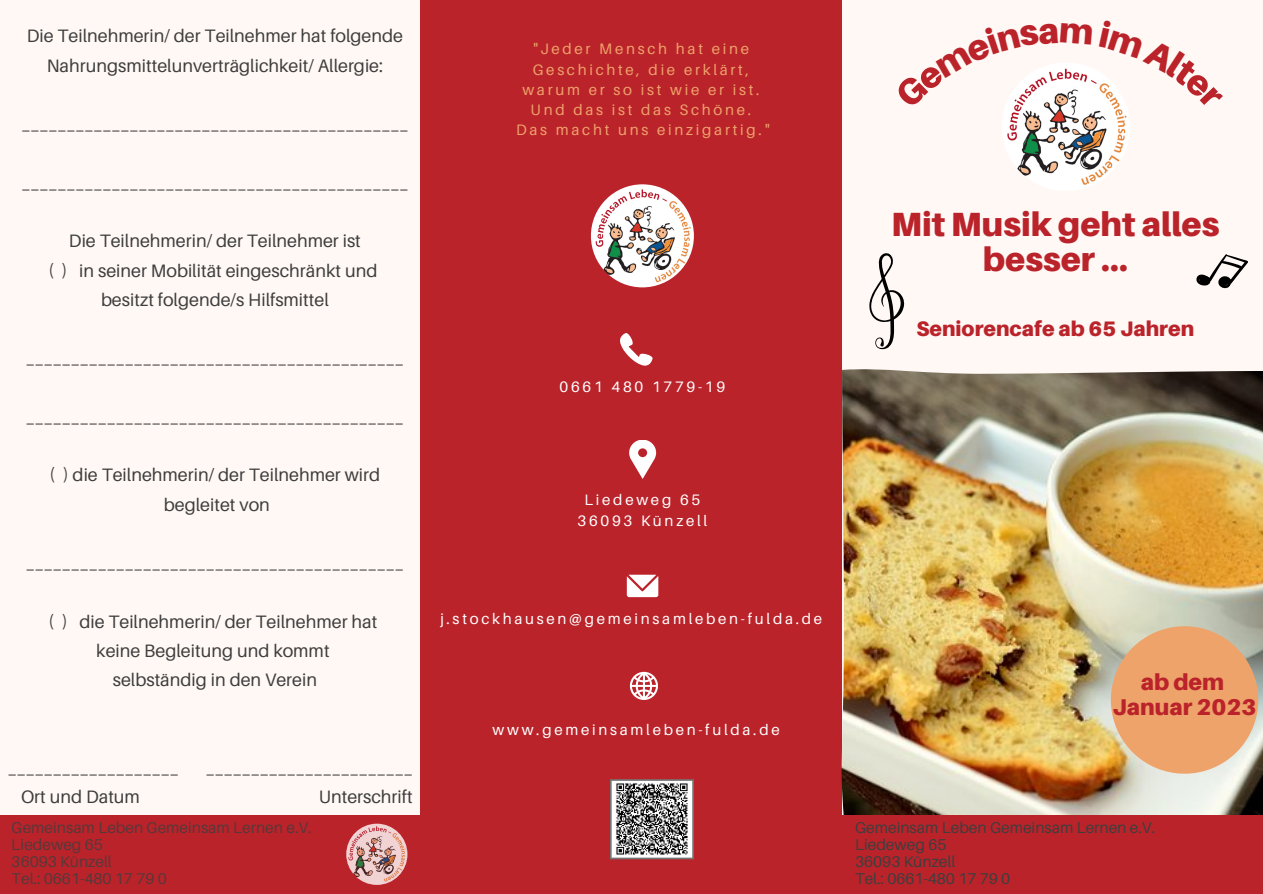
<style>
.page{position:relative;width:1263px;height:894px;background:#fff}
.page>*{position:absolute;margin:0;border:0;box-sizing:border-box;transform-origin:0 0}
.t1{font:900 33.6px/34.8px "Aileron";color:#bb232a;text-align:center}
.t2{font:900 22.8px/25.8px "Aileron";color:#bb232a;text-align:center}
.t3{font:900 21px "Aileron";color:#bb232a}
.t4{font:18px/29.2px "Aileron";color:#3e3e3e;text-align:center}
.t5{font:15.6px/16.8px "Aileron";color:#3e3e3e}
.t6{font:15.15px/20.2px "Aileron";letter-spacing:.18em;color:#eea36b;text-align:center}
.t7{font:15.15px/20.9px "Aileron";letter-spacing:.18em;color:#fff;text-align:center}
</style>
<div class="page">
<div style="left:0;top:0;width:1263px;height:893px;background:#fff8f5"></div>
<div style="left:421px;top:0;width:421px;height:893px;background:#bb232a"></div>
<svg style="left:620px;top:333px;width:33px;height:32px"></svg>
<svg style="left:627px;top:574px;width:31px;height:23px"></svg>
<svg style="left:629px;top:440px;width:27px;height:38px"></svg>
<svg style="left:630px;top:671px;width:28px;height:28px"></svg>
<img style="left:591px;top:184px;width:103px;height:103px;border-radius:50%">
<img style="left:1002px;top:63px;width:128px;height:128px;border-radius:50%">
<img style="left:842px;top:369px;width:421px;height:455px">
<div style="left:0;top:815px;width:1262px;height:78px;background:#bb232a"></div>
<img style="left:346px;top:823px;width:61px;height:61px;border-radius:50%">
<svg style="left:1196px;top:254px;width:52px;height:35px"></svg>
<svg style="left:869px;top:253px;width:35px;height:97px"></svg>
<svg style="left:1111px;top:626px;width:152px;height:190px;background:#dcaf88"></svg>
<svg style="left:610px;top:779px;width:84px;height:80px;background:#929292"></svg>
<svg style="left:1005px;top:63px;width:87px;height:46px"></svg>
<svg style="left:1099px;top:72px;width:29px;height:38px"></svg>
<p class="t4" style="left:27px;top:21px;width:378px">Die Teilnehmerin/ der Teilnehmer hat folgende<br>Nahrungsmittelunverträglichkeit/ Allergie:</p>
<p class="t4" style="left:21px;top:109px;width:388px">___________________________________________</p>
<p class="t4" style="left:21px;top:167px;width:388px">___________________________________________</p>
<p class="t4" style="left:49px;top:226px;width:330px">Die Teilnehmerin/ der Teilnehmer ist<br>( ) in seiner Mobilität eingeschränkt und besitzt folgende/s Hilfsmittel</p>
<p class="t4" style="left:26px;top:343px;width:379px">__________________________________________</p>
<p class="t4" style="left:26px;top:401px;width:379px">__________________________________________</p>
<p class="t4" style="left:50px;top:460px;width:332px">( ) die Teilnehmerin/ der Teilnehmer wird begleitet von</p>
<p class="t4" style="left:26px;top:547px;width:379px">__________________________________________</p>
<p class="t4" style="left:49px;top:606px;width:330px">( ) die Teilnehmerin/ der Teilnehmer hat keine Begleitung und kommt selbständig in den Verein</p>
<p class="t4" style="left:8px;top:752px;width:172px">___________________</p>
<p class="t4" style="left:206px;top:752px;width:208px">_______________________</p>
<p class="t4" style="left:21px;top:781px;width:120px">Ort und Datum</p>
<p class="t4" style="left:319px;top:781px;width:95px">Unterschrift</p>
<p class="t5" style="left:12px;top:818px;width:301px">Gemeinsam Leben Gemeinsam Lernen e.V.<br>Liedeweg 65<br>36093 Künzell<br>Tel.: 0661-480 17 79 0</p>
<p class="t6" style="left:516px;top:39px;width:255px">"Jeder Mensch hat eine<br>Geschichte, die erklärt, warum er so ist wie er ist.<br>Und das ist das Schöne.<br>Das macht uns einzigartig."</p>
<p class="t7" style="left:560px;top:376px;width:167px">0661 480 1779-19</p>
<p class="t7" style="left:577px;top:488px;width:131px">Liedeweg 65<br>36093 Künzell</p>
<p class="t7" style="left:440px;top:607px;width:383px">j.stockhausen@gemeinsamleben-fulda.de</p>
<p class="t7" style="left:492px;top:718px;width:289px">www.gemeinsamleben-fulda.de</p>
<h1 class="t1" style="left:891px;top:206px;width:330px">Mit Musik geht alles besser ...</h1>
<p class="t3" style="left:916px;top:315px;width:279px">Seniorencafe ab 65 Jahren</p>
<p class="t2" style="left:1112px;top:668px;width:146px">ab dem<br>Januar 2023</p>
<p class="t5" style="left:855px;top:818px;width:301px">Gemeinsam Leben Gemeinsam Lernen e.V.<br>Liedeweg 65<br>36093 Künzell<br>Tel.: 0661-480 17 79 0</p>
</div>
